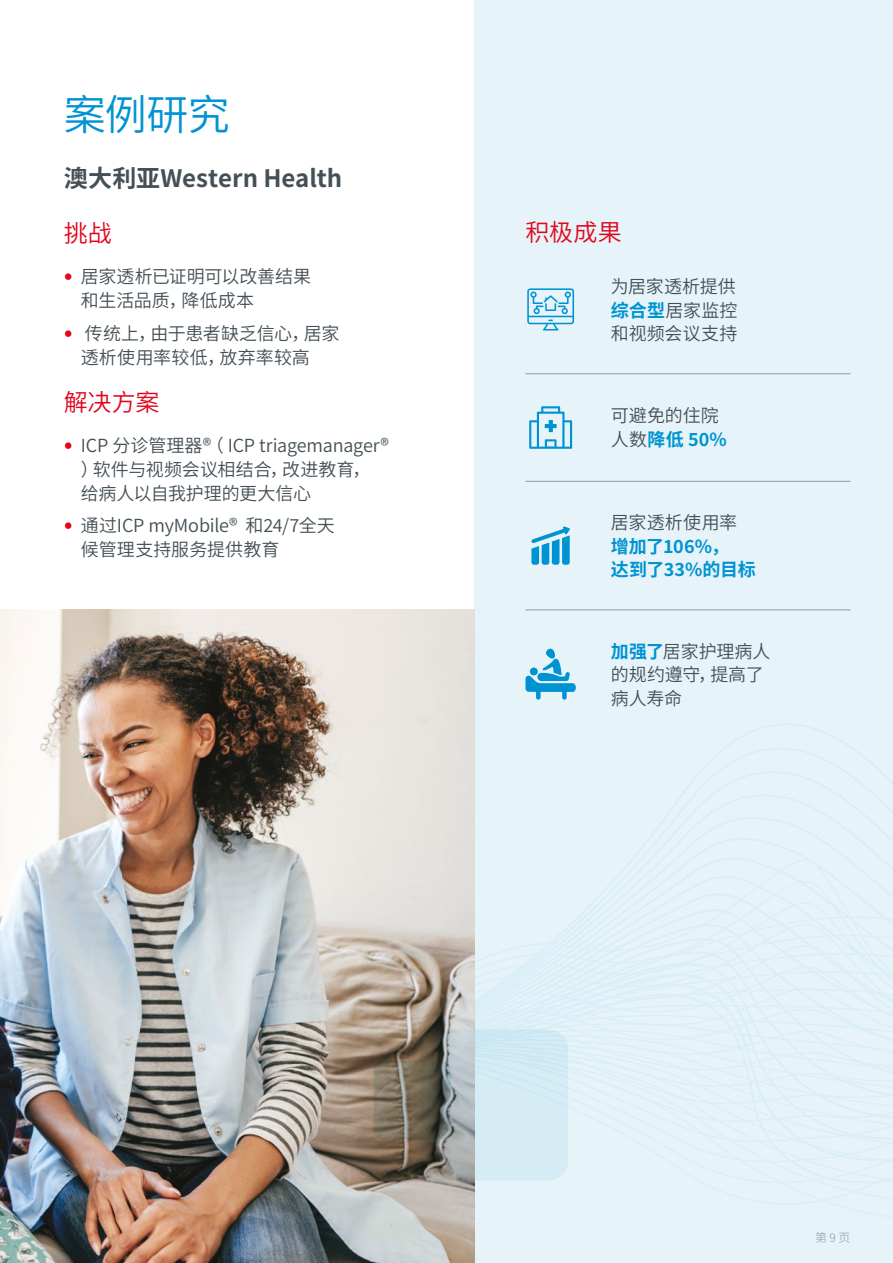
<style>
.page{position:relative;width:893px;height:1263px;background:#fff}
.page>*{position:absolute;margin:0;border:0;box-sizing:border-box;transform-origin:0 0}
.t1{font:42px "Source Han Sans CN";color:#0093d3}
.t2{font:700 24px "Source Han Sans CN";color:#445055}
.Intro{font:24px "Source Han Sans CN";letter-spacing:-.005em;color:#e3051b}
.Body{font:18px/24px "Source Han Sans CN";letter-spacing:-.005em;color:#445055}
.Body-2{font:700 18px "Source Han Sans CN";letter-spacing:-.02em;color:#0093d3}
.t3{font:300 12px "Source Han Sans CN";color:#8f9ba0}
.s1{font-family:"Avenir";color:#e3051b}
.s2{font-weight:700;color:#0093d3}
.s3{font-weight:400;color:#445055}
</style>
<div class="page">
<div style="left:474px;top:0;width:419px;height:1263px;background:#e6f4f9"></div>
<img style="left:0;top:610px;width:474px;height:653px">
<svg style="left:474px;top:824px;width:419px;height:31px"></svg>
<svg style="left:474px;top:855px;width:419px;height:66px"></svg>
<svg style="left:474px;top:921px;width:419px;height:21px"></svg>
<svg style="left:474px;top:942px;width:419px;height:10px"></svg>
<svg style="left:474px;top:952px;width:419px;height:79px"></svg>
<svg style="left:474px;top:1047px;width:419px;height:185px"></svg>
<svg style="left:421px;top:1029px;width:147px;height:151px;background:#c2d3da"></svg>
<svg style="left:374px;top:1060px;width:77px;height:79px;background:#706a5b"></svg>
<svg style="left:527px;top:288px;width:47px;height:42px"></svg>
<svg style="left:529px;top:406px;width:43px;height:43px"></svg>
<svg style="left:531px;top:526px;width:39px;height:39px"></svg>
<svg style="left:525px;top:648px;width:51px;height:52px"></svg>
<hr style="left:525px;top:373px;width:325px;height:1px;background:#8f9ba0">
<hr style="left:525px;top:481px;width:325px;height:1px;background:#8f9ba0">
<hr style="left:525px;top:610px;width:325px;height:1px;background:#8f9ba0">
<h3 class="t1" style="left:64px;top:90px;width:167px">案例研究</h3>
<h4 class="t2" style="left:64px;top:164px;width:280px">澳大利亚Western Health</h4>
<p class="Intro" style="left:64px;top:220px;width:49px">挑战</p>
<p class="Body" style="left:81px;top:265px;width:232px;text-indent:-17px"><span class="s1">•</span> 居家透析已证明可以改善结果和生活品质，降低成本</p>
<p class="Body" style="left:81px;top:321px;width:260px;text-indent:-17px"><span class="s1">•</span> 传统上，由于患者缺乏信心，居家透析使用率较低，放弃率较高</p>
<p class="Intro" style="left:64px;top:388px;width:97px">解决方案</p>
<p class="Body" style="left:81px;top:433px;width:309px;text-indent:-17px"><span class="s1">•</span> ICP 分诊管理器®（ ICP triagemanager®）软件与视频会议相结合，改进教育，给病人以自我护理的更大信心</p>
<p class="Body" style="left:81px;top:514px;width:256px;text-indent:-17px"><span class="s1">•</span> 通过ICP myMobile® 和24/7全天候管理支持服务提供教育</p>
<p class="Intro" style="left:525px;top:218px;width:98px">积极成果</p>
<p class="Body" style="left:611px;top:275px;width:127px">为居家透析提供</p>
<p class="Body" style="left:611px;top:298px;width:128px"><span class="s2">综合型</span>居家监控</p>
<p class="Body" style="left:611px;top:322px;width:128px">和视频会议支持</p>
<p class="Body" style="left:611px;top:404px;width:109px">可避免的住院</p>
<p class="Body-2" style="left:611px;top:429px;width:117px"><span class="s3">人数</span>降低 50%</p>
<p class="Body" style="left:611px;top:511px;width:128px">居家透析使用率</p>
<p class="Body-2" style="left:611px;top:536px;width:120px">增加了106%，</p>
<p class="Body-2" style="left:611px;top:559px;width:146px">达到了33%的目标</p>
<p class="Body" style="left:611px;top:640px;width:161px"><span class="s2">加强了</span>居家护理病人</p>
<p class="Body" style="left:611px;top:663px;width:154px">的规约遵守，提高了</p>
<p class="Body" style="left:611px;top:687px;width:73px">病人寿命</p>
<p class="t3" style="left:815px;top:1230px;width:37px">第 9 页</p>
</div>
